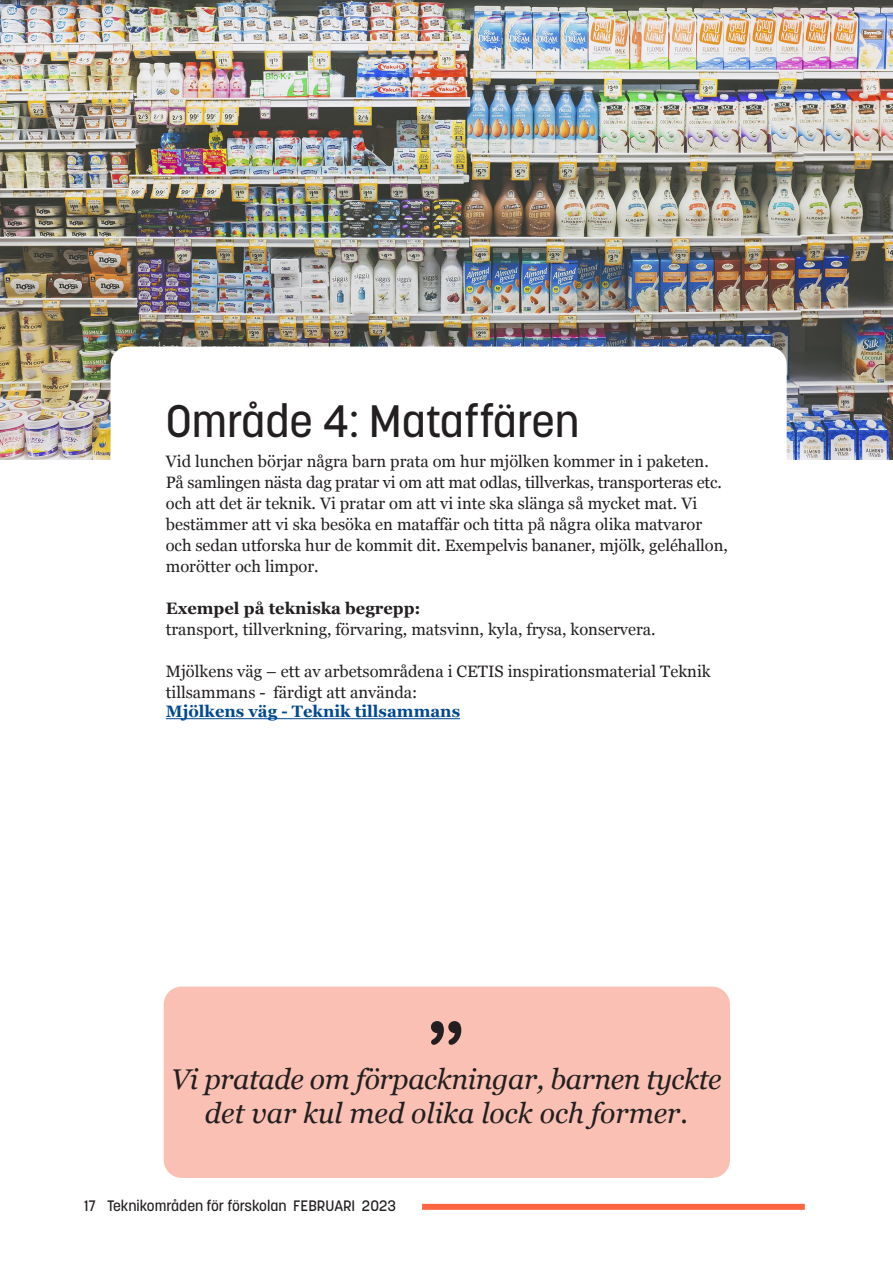
<style>
.page{position:relative;width:893px;height:1263px;background:#fff}
.page>*{position:absolute;margin:0;border:0;box-sizing:border-box;transform-origin:0 0}
.citat{font:81px "Arial Rounded MT Bold";color:#231f20}
.Rubriknivå_2{font:500 45px "Korolev Li U";color:#231f20}
.citat-2{font:italic 28.5px "Georgia";letter-spacing:-.015em;color:#231f20}
.t1{font:16.5px/21px "Georgia";color:#231f20}
.t2{font:700 16.5px "Georgia";color:#014990}
.t3{font:700 16.5px "Georgia";color:#231f20}
.t4{font:500 15px "Korolev Li U";color:#231f20}
</style>
<div class="page">
<div style="left:422px;top:1204px;width:383px;height:6px;background:#ff6442"></div>
<img style="left:0;top:0;width:893px;height:459px">
<div style="left:111px;top:347px;width:676px;height:496px;background:#fff;border-radius:18px"></div>
<hr style="left:166px;top:718px;width:294px;height:1px;background:#014990">
<div style="left:164px;top:986px;width:566px;height:192px;background:#fac0b3;border-radius:18px"></div>
<h2 class="Rubriknivå_2" style="left:166px;top:391px;width:415px">Område 4: Mataffären</h2>
<p class="t1" style="left:166px;top:450px;width:544px">Vid lunchen börjar några barn prata om hur mjölken kommer in i paketen.</p>
<p class="t1" style="left:166px;top:471px;width:563px">På samlingen nästa dag pratar vi om att mat odlas, tillverkas, transporteras etc. och att det är teknik. Vi pratar om att vi inte ska slänga så mycket mat. Vi bestämmer att vi ska besöka en mataffär och titta på några olika matvaror och sedan utforska hur de kommit dit. Exempelvis bananer, mjölk, geléhallon, morötter och limpor.</p>
<p class="t3" style="left:166px;top:596px;width:256px">Exempel på tekniska begrepp:</p>
<p class="t1" style="left:166px;top:618px;width:491px">transport, tillverkning, förvaring, matsvinn, kyla, frysa, konservera.</p>
<p class="t1" style="left:166px;top:660px;width:546px">Mjölkens väg – ett av arbetsområdena i CETIS inspirationsmaterial Teknik tillsammans - färdigt att använda:</p>
<p class="t2" style="left:166px;top:699px;width:296px">Mjölkens väg - Teknik tillsammans</p>
<p class="citat" style="left:428px;top:1003px;width:39px">”</p>
<p class="citat-2" style="left:171px;top:1058px;width:552px">Vi pratade om förpackningar, barnen tyckte</p>
<p class="citat-2" style="left:205px;top:1092px;width:485px">det var kul med olika lock och former.</p>
<p class="t4" style="left:84px;top:1196px;width:314px">17 Teknikområden för förskolan FEBRUARI 2023</p>
</div>
